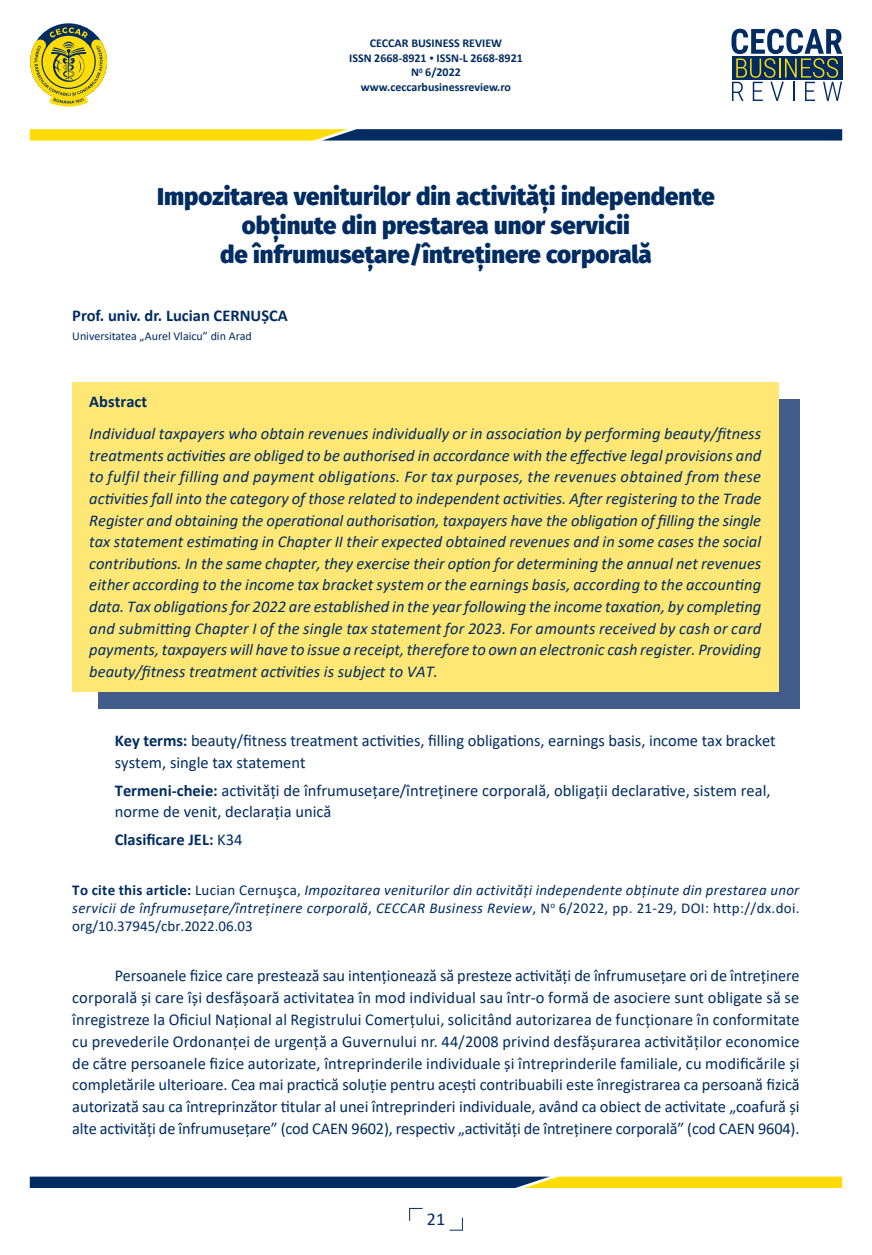
<style>
.page{position:relative;width:872px;height:1255px;background:#fff}
.page>*{position:absolute;margin:0;border:0;box-sizing:border-box;transform-origin:0 0}
.t1{font:900 24px/28.8px "Fira Sans";color:#002c62;text-align:center}
.t2{font:18px "Calibri";color:#002c62}
.t3{font:16.5px/21.8px "Calibri";color:#002c62}
.t4{font:italic 16.5px/21.6px "Calibri";color:#002c62;text-align:justify}
.t5{font:700 16.5px "Calibri";color:#002c62}
.t6{font:italic 15px/18px "Calibri";letter-spacing:.02em;color:#002c62;text-align:justify}
.t7{font:700 12px/14.4px "Calibri";color:#002c62;text-align:center}
.t8{font:12px "Calibri";color:#002c62}
.s1{font-size:9px}
.s2{font-weight:700}
.s3{font-weight:400}
.s4{font-weight:700;font-style:normal}
.s5{font-style:normal}
</style>
<div class="page">
<svg style="left:449px;top:1217px;width:14px;height:13px"></svg>
<svg style="left:731px;top:29px;width:111px;height:72px"></svg>
<svg style="left:30px;top:129px;width:812px;height:11px;background:#647144"></svg>
<svg style="left:30px;top:27px;width:77px;height:80px"></svg>
<svg style="left:30px;top:1176px;width:812px;height:11px;background:#69774c"></svg>
<svg style="left:409px;top:1207px;width:13px;height:13px"></svg>
<div style="left:98px;top:399px;width:701px;height:309px;background:#425c8b"></div>
<div style="left:72px;top:382px;width:706px;height:309px;background:#ffe775"></div>
<p class="t7" style="left:349px;top:36px;width:175px">CECCAR BUSINESS REVIEW<br>ISSN 2668-8921 <span class="s1">•</span> ISSN-L 2668-8921<br>N<sup>0</sup> 6/2022 www.ceccarbusinessreview.ro</p>
<h1 class="t1" style="left:157px;top:180px;width:559px">Impozitarea veniturilor din activități independente obținute din prestarea unor servicii<br>de înfrumusețare/întreținere corporală</h1>
<p class="t5" style="left:72px;top:304px;width:217px">Prof. univ. dr. Lucian CERNUȘCA</p>
<p class="t8" style="left:72px;top:327px;width:181px">Universitatea „Aurel Vlaicu” din Arad</p>
<p class="t5" style="left:89px;top:390px;width:59px">Abstract</p>
<p class="t4" style="left:89px;top:422px;width:673px">Individual taxpayers who obtain revenues individually or in association by performing beauty/fitness treatments activities are obliged to be authorised in accordance with the effective legal provisions and to fulfil their filling and payment obligations. For tax purposes, the revenues obtained from these activities fall into the category of those related to independent activities. After registering to the Trade Register and obtaining the operational authorisation, taxpayers have the obligation of filling the single tax statement estimating in Chapter II their expected obtained revenues and in some cases the social contributions. In the same chapter, they exercise their option for determining the annual net revenues either according to the income tax bracket system or the earnings basis, according to the accounting data. Tax obligations for 2022 are established in the year following the income taxation, by completing and submitting Chapter I of the single tax statement for 2023. For amounts received by cash or card payments, taxpayers will have to issue a receipt, therefore to own an electronic cash register. Providing beauty/fitness treatment activities is subject to VAT.</p>
<p class="t3" style="left:115px;top:729px;width:662px"><span class="s2">Key terms:</span> beauty/fitness treatment activities, filling obligations, earnings basis, income tax bracket system, single tax statement</p>
<p class="t3" style="left:115px;top:779px;width:657px"><span class="s2">Termeni-cheie:</span> activități de înfrumusețare/întreținere corporală, obligații declarative, sistem real, norme de venit, declarația unică</p>
<p class="t5" style="left:115px;top:828px;width:129px">Clasificare JEL: <span class="s3">K34</span></p>
<p class="t6" style="left:72px;top:880px;width:729px"><span class="s4">To cite this article:</span> <span class="s5">Lucian Cernuşca,</span> Impozitarea veniturilor din activități independente obținute din prestarea unor servicii de înfrumusețare/întreținere corporală<span class="s5">,</span> CECCAR Business Review<span class="s5">, N</span><sup>o</sup> <span class="s5">6/2022, pp. 21-29, DOI: http://dx.doi. org/10.37945/cbr.2022.06.03</span></p>
<p class="t3" style="left:72px;top:964px;width:729px;text-align:justify;text-indent:43px">Persoanele fizice care prestează sau intenționează să presteze activități de înfrumusețare ori de întreținere corporală și care își desfășoară activitatea în mod individual sau într-o formă de asociere sunt obligate să se înregistreze la Oficiul Național al Registrului Comerțului, solicitând autorizarea de funcționare în conformitate cu prevederile Ordonanței de urgență a Guvernului nr. 44/2008 privind desfășurarea activităților economice de către persoanele fizice autorizate, întreprinderile individuale și întreprinderile familiale, cu modificările și completările ulterioare. Cea mai practică soluție pentru acești contribuabili este înregistrarea ca persoană fizică autorizată sau ca întreprinzător titular al unei întreprinderi individuale, având ca obiect de activitate „coafură și alte activități de înfrumusețare” (cod CAEN 9602), respectiv „activități de întreținere corporală” (cod CAEN 9604).</p>
<p class="t2" style="left:427px;top:1206px;width:20px">21</p>
</div>
